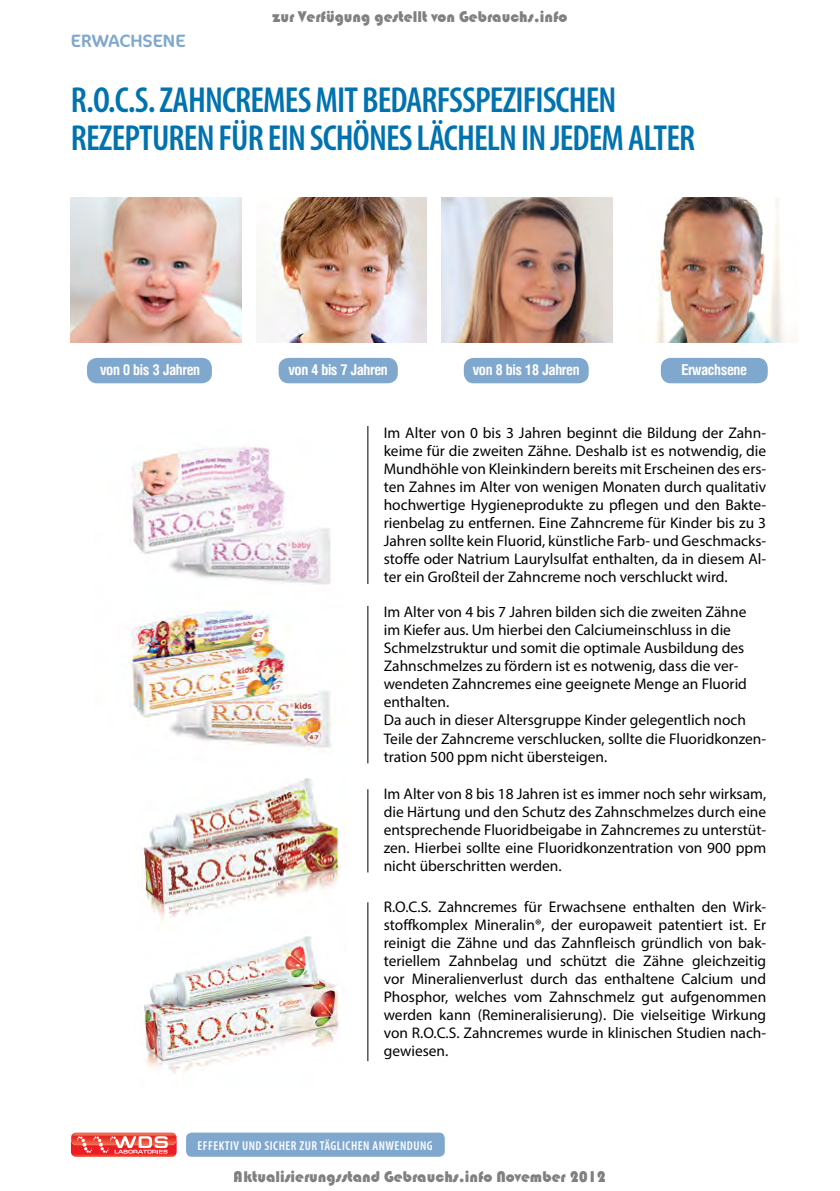
<style>
.page{position:relative;width:840px;height:1191px;background:#fff}
.page>*{position:absolute;margin:0;border:0;box-sizing:border-box;transform-origin:0 0}
.t1{font:600 condensed 36.2px/38px "Myriad Pro";letter-spacing:-.025em;color:#0072af}
.t2{font:18px "Regina";color:#80a8cf}
.t3{font:16px "Bauhaus 93";color:rgb(0 0 0/.5)}
.t4{font:15.4px/18px "Myriad Pro";color:#000;text-align:justify}
.t5{font:700 15px "Helios Cond";letter-spacing:-.025em;color:#fff}
.t6{font:600 condensed 12.8px "Myriad Pro";letter-spacing:.04em;color:#fff}
</style>
<div class="page">
<div style="left:186px;top:1132px;width:258px;height:24px;background:#80a8cf;border-radius:6px"></div>
<svg style="left:71px;top:1132px;width:105px;height:24px;background:#f06963"></svg>
<img style="left:656px;top:198px;width:141px;height:144px">
<img style="left:441px;top:198px;width:170px;height:144px">
<div style="left:660px;top:358px;width:107px;height:25px;background:#80a8cf;border-radius:10px"></div>
<div style="left:463px;top:358px;width:125px;height:25px;background:#80a8cf;border-radius:10px"></div>
<div style="left:278px;top:358px;width:119px;height:25px;background:#80a8cf;border-radius:10px"></div>
<div style="left:87px;top:358px;width:125px;height:25px;background:#80a8cf;border-radius:10px"></div>
<hr style="left:367px;top:426px;width:1px;height:158px;background:#000">
<hr style="left:367px;top:606px;width:1px;height:157px;background:#000">
<hr style="left:367px;top:902px;width:1px;height:159px;background:#000">
<hr style="left:367px;top:789px;width:1px;height:83px;background:#000">
<img style="left:71px;top:198px;width:170px;height:144px">
<img style="left:256px;top:198px;width:170px;height:144px">
<img style="left:141px;top:936px;width:199px;height:137px">
<img style="left:141px;top:778px;width:205px;height:143px">
<img style="left:126px;top:609px;width:206px;height:141px">
<img style="left:132px;top:447px;width:199px;height:138px">
<p class="t3" style="left:272px;top:7px;width:296px">zur Verfügung gestellt von Gebrauchs.info</p>
<p class="t2" style="left:71px;top:31px;width:116px">ERWACHSENE</p>
<h1 class="t1" style="left:71px;top:82px;width:625px">R.O.C.S. ZAHNCREMES MIT BEDARFSSPEZIFISCHEN<br>REZEPTUREN FÜR EIN SCHÖNES LÄCHELN IN JEDEM ALTER</h1>
<p class="t5" style="left:100px;top:361px;width:102px">von 0 bis 3 Jahren</p>
<p class="t5" style="left:288px;top:361px;width:101px">von 4 bis 7 Jahren</p>
<p class="t5" style="left:472px;top:361px;width:108px">von 8 bis 18 Jahren</p>
<p class="t5" style="left:681px;top:361px;width:67px">Erwachsene</p>
<p class="t4" style="left:383px;top:423px;width:384px">Im Alter von 0 bis 3 Jahren beginnt die Bildung der Zahn&shy;keime für die zweiten Zähne. Deshalb ist es notwendig, die Mundhöhle von Kleinkindern bereits mit Erscheinen des ers&shy;ten Zahnes im Alter von wenigen Monaten durch qualitativ hochwertige Hygieneprodukte zu pflegen und den Bakte&shy;rienbelag zu entfernen. Eine Zahncreme für Kinder bis zu 3<br>Jahren sollte kein Fluorid, künstliche Farb- und Geschmacks&shy;stoffe oder Natrium Laurylsulfat enthalten, da in diesem Al&shy;ter ein Großteil der Zahncreme noch verschluckt wird.</p>
<p class="t4" style="left:383px;top:603px;width:384px;text-align:left">Im Alter von 4 bis 7 Jahren bilden sich die zweiten Zähne im Kiefer aus. Um hierbei den Calciumeinschluss in die Schmelzstruktur und somit die optimale Ausbildung des Zahnschmelzes zu fördern ist es notwenig, dass die ver&shy;wendeten Zahncremes eine geeignete Menge an Fluorid enthalten.<br>Da auch in dieser Altersgruppe Kinder gelegentlich noch Teile der Zahncreme verschlucken, sollte die Fluoridkonzen&shy;tration 500 ppm nicht übersteigen.</p>
<p class="t4" style="left:383px;top:784px;width:384px">Im Alter von 8 bis 18 Jahren ist es immer noch sehr wirksam, die Härtung und den Schutz des Zahnschmelzes durch eine entsprechende Fluoridbeigabe in Zahncremes zu unterstüt&shy;zen. Hierbei sollte eine Fluoridkonzentration von 900 ppm nicht überschritten werden.</p>
<p class="t4" style="left:383px;top:898px;width:384px">R.O.C.S. Zahncremes für Erwachsene enthalten den Wirk&shy;stoffkomplex Mineralin®, der europaweit patentiert ist. Er reinigt die Zähne und das Zahnfleisch gründlich von bak&shy;teriellem Zahnbelag und schützt die Zähne gleichzeitig vor Mineralienverlust durch das enthaltene Calcium und Phosphor, welches vom Zahnschmelz gut aufgenommen werden kann (Remineralisierung). Die vielseitige Wirkung von R.O.C.S. Zahncremes wurde in klinischen Studien nach&shy;gewiesen.</p>
<p class="t6" style="left:197px;top:1138px;width:237px">EFFEKTIV UND SICHER ZUR TÄGLICHEN ANWENDUNG</p>
<p class="t3" style="left:234px;top:1167px;width:373px">Aktualisierungsstand Gebrauchs.info November 2012</p>
</div>
